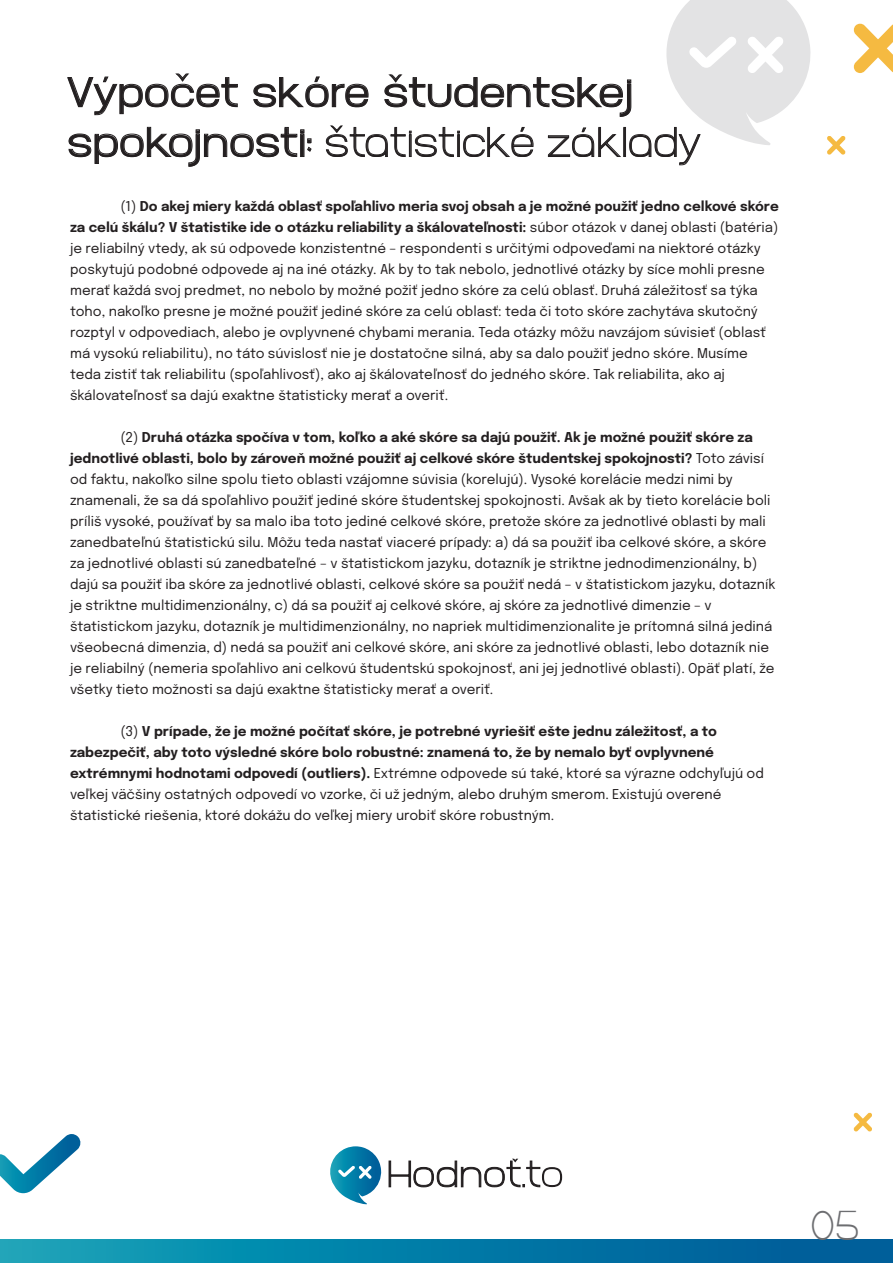
<style>
.page{position:relative;width:893px;height:1263px;background:#fff}
.page>*{position:absolute;margin:0;border:0;box-sizing:border-box;transform-origin:0 0}
.t1{font:41.55px/49.8px "Abro Sans";color:#231f20}
.t2{font:100 41.55px "Abro Sans";color:#6d6e71}
.t3{font:13.5px/21px "Epilogue";color:#231f20}
.s1{font-weight:100}
</style>
<div class="page">
<svg style="left:0;top:1134px;width:81px;height:59px"></svg>
<svg style="left:853px;top:23px;width:40px;height:50px"></svg>
<svg style="left:827px;top:136px;width:19px;height:19px"></svg>
<svg style="left:388px;top:1159px;width:174px;height:28px"></svg>
<svg style="left:330px;top:1146px;width:52px;height:58px"></svg>
<svg style="left:0;top:1240px;width:893px;height:23px;background:#057ca7"></svg>
<svg style="left:853px;top:1112px;width:19px;height:19px"></svg>
<svg style="left:67px;top:0;width:744px;height:167px"></svg>
<h1 class="t1" style="left:67px;top:67px;width:635px">Výpočet skóre študentskej spokojnosti: <span class="s1">štatistické základy</span></h1>
<p class="t3" style="left:70px;top:195px;width:710px;text-indent:50px">(1) Do akej miery každá oblasť spoľahlivo meria svoj obsah a je možné použiť jedno celkové skóre za celú škálu? V štatistike ide o otázku reliability a škálovateľnosti: súbor otázok v danej oblasti (batéria) je reliabilný vtedy, ak sú odpovede konzistentné – respondenti s určitými odpoveďami na niektoré otázky poskytujú podobné odpovede aj na iné otázky. Ak by to tak nebolo, jednotlivé otázky by síce mohli presne merať každá svoj predmet, no nebolo by možné požiť jedno skóre za celú oblasť. Druhá záležitosť sa týka toho, nakoľko presne je možné použiť jediné skóre za celú oblasť: teda či toto skóre zachytáva skutočný rozptyl v odpovediach, alebo je ovplyvnené chybami merania. Teda otázky môžu navzájom súvisieť (oblasť má vysokú reliabilitu), no táto súvislosť nie je dostatočne silná, aby sa dalo použiť jedno skóre. Musíme teda zistiť tak reliabilitu (spoľahlivosť), ako aj škálovateľnosť do jedného skóre. Tak reliabilita, ako aj škálovateľnosť sa dajú exaktne štatisticky merať a overiť.</p>
<p class="t3" style="left:70px;top:426px;width:707px;text-indent:50px">(2) Druhá otázka spočíva v tom, koľko a aké skóre sa dajú použiť. Ak je možné použiť skóre za jednotlivé oblasti, bolo by zároveň možné použiť aj celkové skóre študentskej spokojnosti? Toto závisí od faktu, nakoľko silne spolu tieto oblasti vzájomne súvisia (korelujú). Vysoké korelácie medzi nimi by znamenali, že sa dá spoľahlivo použiť jediné skóre študentskej spokojnosti. Avšak ak by tieto korelácie boli príliš vysoké, používať by sa malo iba toto jediné celkové skóre, pretože skóre za jednotlivé oblasti by mali zanedbateľnú štatistickú silu. Môžu teda nastať viaceré prípady: a) dá sa použiť iba celkové skóre, a skóre za jednotlivé oblasti sú zanedbateľné – v štatistickom jazyku, dotazník je striktne jednodimenzionálny, b) dajú sa použiť iba skóre za jednotlivé oblasti, celkové skóre sa použiť nedá – v štatistickom jazyku, dotazník je striktne multidimenzionálny, c) dá sa použiť aj celkové skóre, aj skóre za jednotlivé dimenzie – v štatistickom jazyku, dotazník je multidimenzionálny, no napriek multidimenzionalite je prítomná silná jediná všeobecná dimenzia, d) nedá sa použiť ani celkové skóre, ani skóre za jednotlivé oblasti, lebo dotazník nie je reliabilný (nemeria spoľahlivo ani celkovú študentskú spokojnosť, ani jej jednotlivé oblasti). Opäť platí, že všetky tieto možnosti sa dajú exaktne štatisticky merať a overiť.</p>
<p class="t3" style="left:70px;top:720px;width:695px;text-indent:50px">(3) V prípade, že je možné počítať skóre, je potrebné vyriešiť ešte jednu záležitosť, a to zabezpečiť, aby toto výsledné skóre bolo robustné: znamená to, že by nemalo byť ovplyvnené extrémnymi hodnotami odpovedí (outliers). Extrémne odpovede sú také, ktoré sa výrazne odchyľujú od veľkej väčšiny ostatných odpovedí vo vzorke, či už jedným, alebo druhým smerom. Existujú overené štatistické riešenia, ktoré dokážu do veľkej miery urobiť skóre robustným.</p>
<h1 class="t2" style="left:810px;top:1200px;width:50px">05</h1>
</div>
